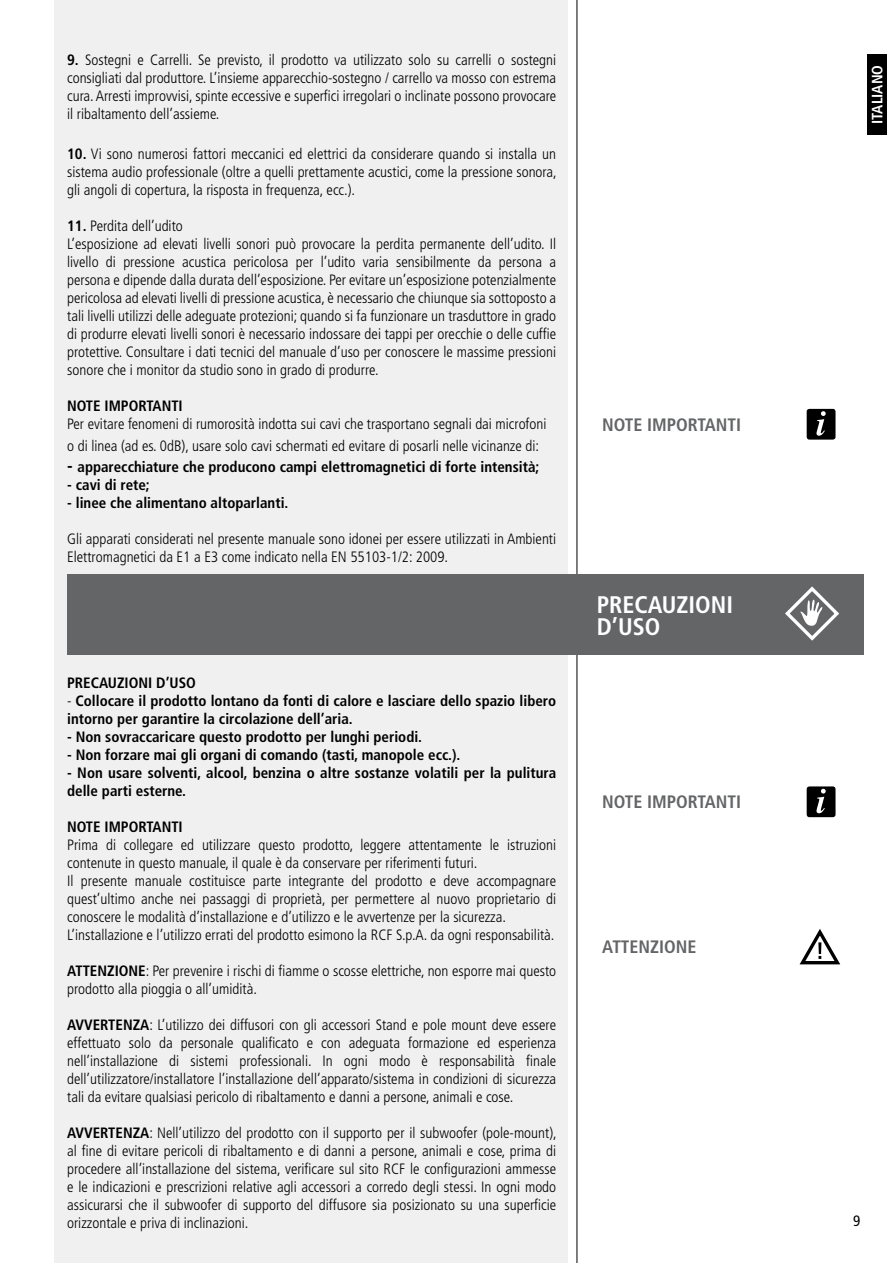
<style>
.page{position:relative;width:893px;height:1263px;background:#fff}
.page>*{position:absolute;margin:0;border:0;box-sizing:border-box;transform-origin:0 0}
.t1{font:700 condensed 24px/22.5px "Frutiger LT Std";color:#fff}
.t2{font:700 condensed 18px "Frutiger LT Std";color:#646567}
.t3{font:300 condensed 15px/18px "Frutiger LT Std";color:#000}
.t4{font:700 condensed 15px/18px "Frutiger LT Std";color:#000}
.t5{font:700 condensed 15px "Frutiger LT Std";color:#fff}
.t6{font:condensed 15px "Frutiger LT Std";color:#000}
.s1{font-weight:700}
.s2{font-size:18px}
.s3{font-weight:300}
</style>
<div class="page">
<div style="left:54px;top:0;width:514px;height:1263px;background:#f0f0f1"></div>
<hr style="left:577px;top:0;width:1px;height:1263px;background:#000">
<div style="left:867px;top:54px;width:20px;height:81px;background:#000"></div>
<div style="left:67px;top:574px;width:797px;height:81px;background:#646567"></div>
<svg style="left:799px;top:929px;width:42px;height:36px"></svg>
<div style="left:807px;top:409px;width:28px;height:31px;background:#000;border-radius:3px"></div>
<svg style="left:816px;top:411px;width:10px;height:25px"></svg>
<div style="left:807px;top:786px;width:28px;height:31px;background:#000;border-radius:3px"></div>
<svg style="left:816px;top:789px;width:10px;height:24px"></svg>
<svg style="left:785px;top:586px;width:54px;height:55px"></svg>
<p class="t3" style="left:67px;top:51px;width:491px;text-align:justify"><span class="s1">9.</span> Sostegni e Carrelli. Se previsto, il prodotto va utilizzato solo su carrelli o sostegni consigliati dal produttore. L’insieme apparecchio-sostegno / carrello va mosso con estrema cura. Arresti improvvisi, spinte eccessive e superfici irregolari o inclinate possono provocare il ribaltamento dell’assieme.</p>
<p class="t3" style="left:67px;top:145px;width:491px;text-align:justify"><span class="s1">10.</span> Vi sono numerosi fattori meccanici ed elettrici da considerare quando si installa un sistema audio professionale (oltre a quelli prettamente acustici, come la pressione sonora, gli angoli di copertura, la risposta in frequenza, ecc.).</p>
<p class="t3" style="left:67px;top:217px;width:491px"><span class="s1">11.</span> Perdita dell’udito<br>L’esposizione ad elevati livelli sonori può provocare la perdita permanente dell’udito. Il livello di pressione acustica pericolosa per l’udito varia sensibilmente da persona a persona e dipende dalla durata dell’esposizione. Per evitare un’esposizione potenzialmente pericolosa ad elevati livelli di pressione acustica, è necessario che chiunque sia sottoposto a tali livelli utilizzi delle adeguate protezioni; quando si fa funzionare un trasduttore in grado di produrre elevati livelli sonori è necessario indossare dei tappi per orecchie o delle cuffie protettive. Consultare i dati tecnici del manuale d’uso per conoscere le massime pressioni sonore che i monitor da studio sono in grado di produrre.</p>
<p class="t4" style="left:67px;top:397px;width:117px">NOTE IMPORTANTI</p>
<p class="t3" style="left:67px;top:413px;width:481px;line-height:21.6px">Per evitare fenomeni di rumorosità indotta sui cavi che trasportano segnali dai microfoni o di linea (ad es. 0dB), usare solo cavi schermati ed evitare di posarli nelle vicinanze di:</p>
<p class="t4" style="left:67px;top:458px;width:474px"><span class="s2">-</span> apparecchiature che producono campi elettromagnetici di forte intensità;</p>
<p class="t4" style="left:67px;top:476px;width:84px">- cavi di rete;</p>
<p class="t4" style="left:67px;top:494px;width:223px">- linee che alimentano altoparlanti.</p>
<p class="t3" style="left:67px;top:530px;width:490px">Gli apparati considerati nel presente manuale sono idonei per essere utilizzati in Ambienti<br>Elettromagnetici da E1 a E3 come indicato nella EN 55103-1/2: 2009.</p>
<p class="t4" style="left:67px;top:674px;width:130px">PRECAUZIONI D’USO</p>
<p class="t4" style="left:67px;top:692px;width:490px"><span class="s3">-</span> Collocare il prodotto lontano da fonti di calore e lasciare dello spazio libero intorno per garantire la circolazione dell’aria.</p>
<p class="t4" style="left:67px;top:728px;width:357px">- Non sovraccaricare questo prodotto per lunghi periodi.</p>
<p class="t4" style="left:67px;top:746px;width:395px">- Non forzare mai gli organi di comando (tasti, manopole ecc.).</p>
<p class="t4" style="left:67px;top:764px;width:490px">- Non usare solventi, alcool, benzina o altre sostanze volatili per la pulitura delle parti esterne.</p>
<p class="t4" style="left:67px;top:818px;width:117px">NOTE IMPORTANTI</p>
<p class="t3" style="left:67px;top:836px;width:491px">Prima di collegare ed utilizzare questo prodotto, leggere attentamente le istruzioni contenute in questo manuale, il quale è da conservare per riferimenti futuri.<br>Il presente manuale costituisce parte integrante del prodotto e deve accompagnare quest’ultimo anche nei passaggi di proprietà, per permettere al nuovo proprietario di conoscere le modalità d’installazione e d’utilizzo e le avvertenze per la sicurezza.<br>L’installazione e l’utilizzo errati del prodotto esimono la RCF S.p.A. da ogni responsabilità.</p>
<p class="t3" style="left:67px;top:962px;width:490px"><span class="s1">ATTENZIONE</span>: Per prevenire i rischi di fiamme o scosse elettriche, non esporre mai questo prodotto alla pioggia o all’umidità.</p>
<p class="t3" style="left:67px;top:1016px;width:491px;text-align:justify"><span class="s1">AVVERTENZA</span>: L’utilizzo dei diffusori con gli accessori Stand e pole mount deve essere effettuato solo da personale qualificato e con adeguata formazione ed esperienza nell’installazione di sistemi professionali. In ogni modo è responsabilità finale dell’utilizzatore/installatore l’installazione dell’apparato/sistema in condizioni di sicurezza tali da evitare qualsiasi pericolo di ribaltamento e danni a persone, animali e cose.</p>
<p class="t3" style="left:67px;top:1124px;width:491px;text-align:justify"><span class="s1">AVVERTENZA</span>: Nell’utilizzo del prodotto con il supporto per il subwoofer (pole-mount), al fine di evitare pericoli di ribaltamento e di danni a persone, animali e cose, prima di procedere all’installazione del sistema, verificare sul sito RCF le configurazioni ammesse e le indicazioni e prescrizioni relative agli accessori a corredo degli stessi. In ogni modo assicurarsi che il subwoofer di supporto del diffusore sia posizionato su una superficie orizzontale e priva di inclinazioni.</p>
<p class="t2" style="left:602px;top:414px;width:140px">NOTE IMPORTANTI</p>
<h1 class="t1" style="left:597px;top:593px;width:138px">PRECAUZIONI<br>D’USO</h1>
<p class="t2" style="left:602px;top:791px;width:140px">NOTE IMPORTANTI</p>
<p class="t2" style="left:602px;top:936px;width:96px">ATTENZIONE</p>
<p class="t5" style="left:868px;top:124px;width:60px;rotate:-90deg">ITALIANO</p>
<p class="t6" style="left:853px;top:1211px;width:9px">9</p>
</div>
